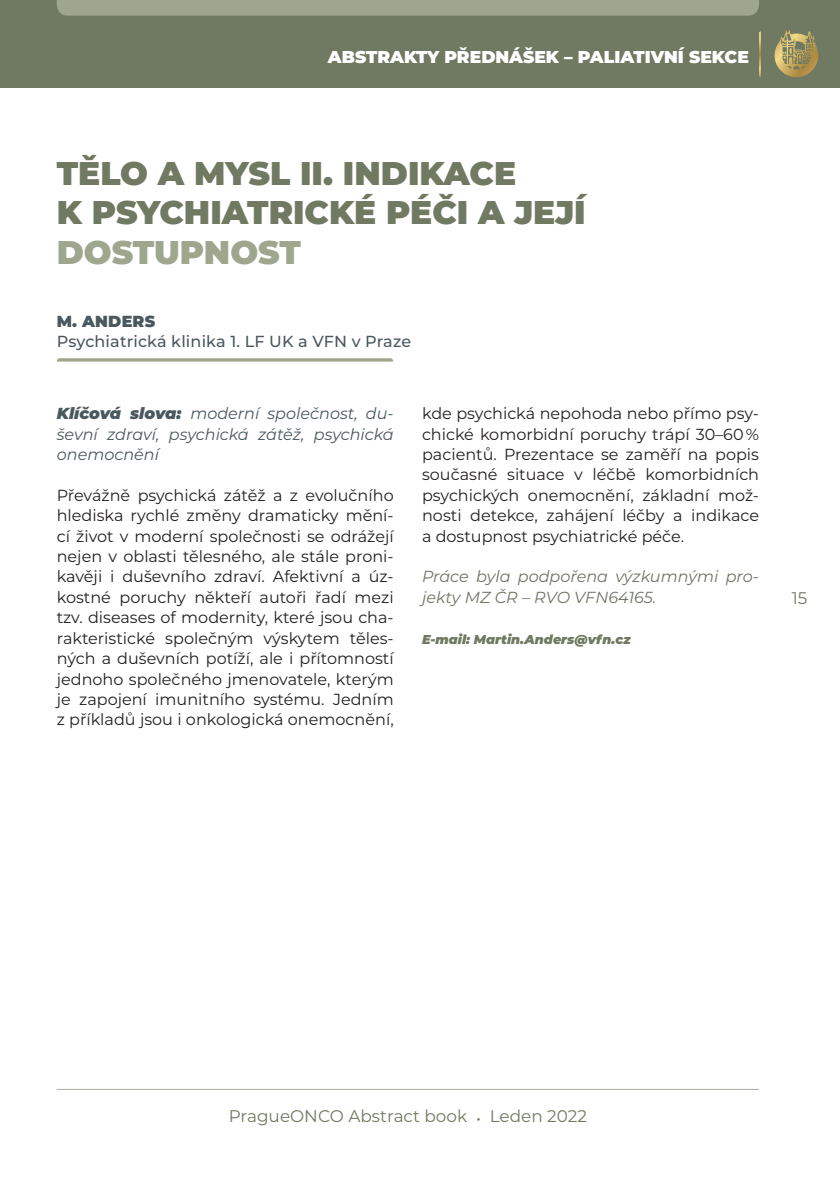
<style>
.page{position:relative;width:840px;height:1191px;background:#fff}
.page>*{position:absolute;margin:0;border:0;box-sizing:border-box;transform-origin:0 0}
.t1{font:900 32.8px/39.4px "Montserrat";color:#707961}
.t2{font:900 17.2px "Montserrat";color:#fff}
.t3{font:16.8px "Montserrat";color:#707961}
.t4{font:16px/20.4px "Montserrat";color:#231f20;text-align:justify}
.t5{font:italic 16px/20.4px "Montserrat";color:#4a585f;text-align:justify}
.t6{font:italic 16px/20.4px "Montserrat";color:#6f7565}
.t7{font:500 16px "Montserrat";letter-spacing:.01em;color:#4a585f}
.t8{font:900 16px "Montserrat";letter-spacing:.01em;color:#4a585f}
.t9{font:italic 900 12.8px "Montserrat";color:#707961}
.s1{color:#9fa68e}
.s2{font-weight:900}
</style>
<div class="page">
<div style="left:0;top:0;width:839px;height:88px;background:#707961"></div>
<div style="left:57px;top:0;width:701px;height:16px;background:#9fa68e"></div>
<svg style="left:759px;top:31px;width:1px;height:46px"></svg>
<hr style="left:57px;top:1089px;width:701px;height:1px;background:#abaea1">
<svg style="left:774px;top:30px;width:43px;height:47px"></svg>
<svg style="left:57px;top:358px;width:336px;height:3px"></svg>
<p class="t2" style="left:328px;top:44px;width:422px">ABSTRAKTY PŘEDNÁŠEK – PALIATIVNÍ SEKCE</p>
<p class="t1" style="left:57px;top:151px;width:460px">TĚLO A MYSL II. INDIKACE</p>
<p class="t1" style="left:57px;top:191px;width:530px">K PSYCHIATRICKÉ PÉČI A JEJÍ<br><span class="s1">DOSTUPNOST</span></p>
<p class="t8" style="left:57px;top:310px;width:100px">M. ANDERS</p>
<p class="t7" style="left:57px;top:330px;width:356px">Psychiatrická klinika 1. LF UK a VFN v Praze</p>
<p class="t5" style="left:57px;top:403px;width:338px"><span class="s2">Klíčová slova:</span> moderní společnost, du&shy;ševní zdraví, psychická zátěž, psychická onemocnění</p>
<p class="t4" style="left:57px;top:484px;width:338px">Převážně psychická zátěž a z evolučního hlediska rychlé změny dramaticky mění&shy;cí život v moderní společnosti se odrážejí nejen v oblasti tělesného, ale stále proni&shy;kavěji i duševního zdraví. Afektivní a úz&shy;kostné poruchy někteří autoři řadí mezi tzv. diseases of modernity, které jsou cha&shy;rakteristické společným výskytem těles&shy;ných a duševních potíží, ale i přítomností jednoho společného jmenovatele, kterým je zapojení imunitního systému. Jedním z příkladů jsou i onkologická onemocnění,</p>
<p class="t4" style="left:422px;top:403px;width:338px">kde psychická nepohoda nebo přímo psy&shy;chické komorbidní poruchy trápí 30–60 % pacientů. Prezentace se zaměří na popis současné situace v léčbě komorbidních psychických onemocnění, základní mož&shy;nosti detekce, zahájení léčby a indikace a dostupnost psychiatrické péče.</p>
<p class="t6" style="left:422px;top:566px;width:338px">Práce byla podpořena výzkumnými pro&shy;jekty MZ ČR – RVO VFN64165.</p>
<p class="t9" style="left:422px;top:629px;width:210px">E-mail: Martin.Anders@vfn.cz</p>
<p class="t3" style="left:791px;top:586px;width:17px">15</p>
<p class="t3" style="left:229px;top:1104px;width:359px">PragueONCO Abstract book • Leden 2022</p>
</div>
